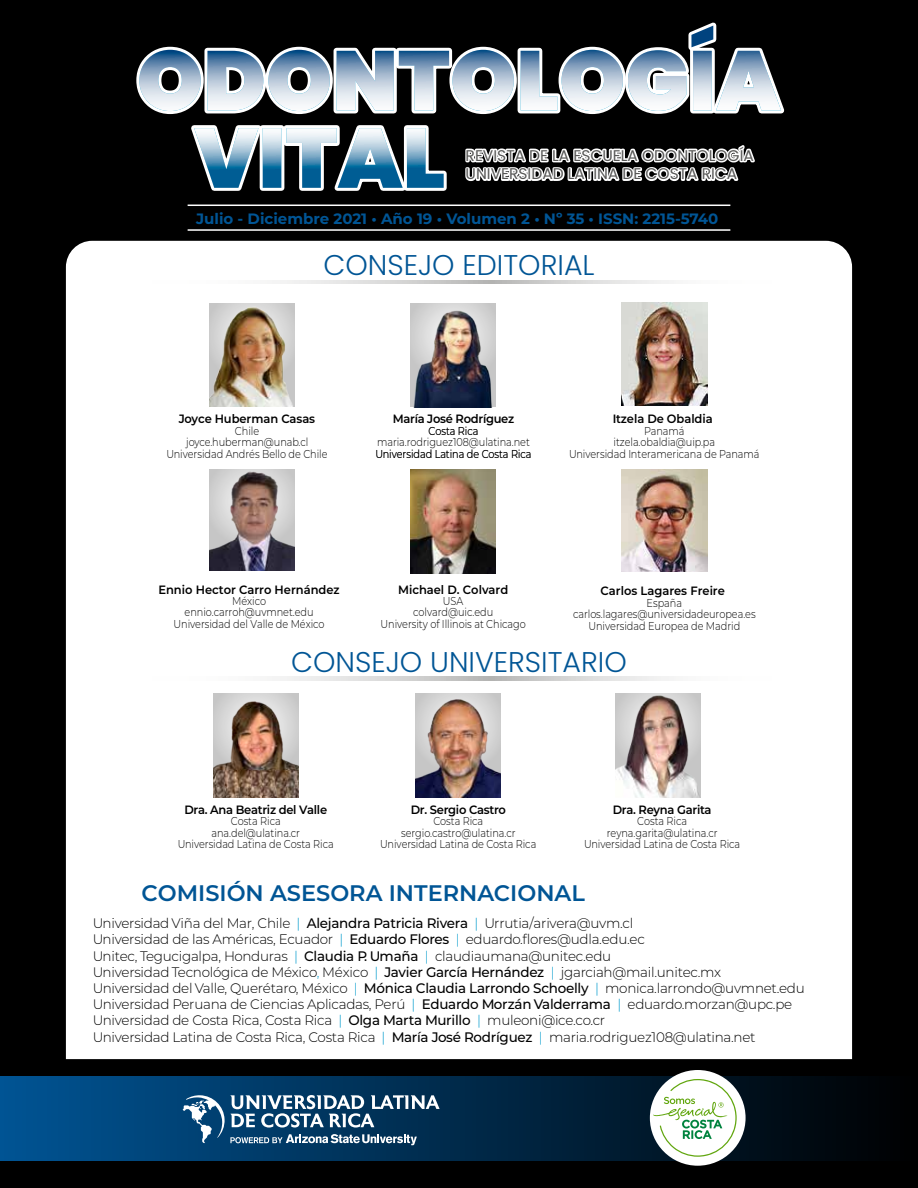
<style>
.page{position:relative;width:918px;height:1188px;background:#000}
.page>*{position:absolute;margin:0;border:0;box-sizing:border-box;transform-origin:0 0}
.t1{font:300 28.5px "Poppins";color:#005595}
.t2{font:600 22.5px "Montserrat";color:#005595}
.t3{font:15.45px/18.6px "Poppins";color:#575756}
.t4{font:700 15px "Montserrat";color:#005595}
.t5{font:300 13.8px/16.2px "Montserrat";letter-spacing:-.02em;color:#000}
.t6{font:600 12.15px "Montserrat";letter-spacing:-.005em;color:#000;scale:.95 1}
.t7{font:600 12.15px "Montserrat";letter-spacing:-.025em;color:#000;scale:.95 1}
.t8{font:300 11.4px/11.4px "Montserrat";letter-spacing:-.005em;color:#000;text-align:center;scale:.85 1}
.s1{color:#009bcc}
.s2{font-weight:500}
</style>
<div class="page">
<div style="left:66px;top:241px;width:786px;height:818px;background:#fff"></div>
<svg style="left:126px;top:22px;width:666px;height:221px"></svg>
<div style="left:0;top:1076px;width:918px;height:84px;background:linear-gradient(to right,#005494,#000101)"></div>
<svg style="left:182px;top:1095px;width:258px;height:50px;background:#446c8b"></svg>
<div style="left:650px;top:1070px;width:96px;height:96px;background:#fff;border-radius:50%"></div>
<svg style="left:653px;top:1079px;width:84px;height:78px"></svg>
<svg style="left:147px;top:280px;width:624px;height:4px;background:#e4e4e4"></svg>
<svg style="left:147px;top:677px;width:624px;height:3px;background:#e4e4e4"></svg>
<hr style="left:188px;top:229px;width:542px;height:2px;background:#fff">
<hr style="left:188px;top:205px;width:542px;height:1px;background:#fff">
<img style="left:622px;top:469px;width:85px;height:103px">
<img style="left:622px;top:303px;width:85px;height:103px">
<img style="left:209px;top:469px;width:86px;height:102px">
<img style="left:210px;top:303px;width:85px;height:104px">
<img style="left:411px;top:470px;width:85px;height:104px">
<div style="left:411px;top:303px;width:85px;height:104px;background:linear-gradient(to right,#d2d2d2,#d2d2d2)"></div>
<img style="left:409px;top:306px;width:89px;height:101px">
<img style="left:213px;top:694px;width:86px;height:103px">
<img style="left:415px;top:694px;width:86px;height:103px">
<img style="left:615px;top:694px;width:86px;height:103px">
<p class="t3" style="left:466px;top:146px;width:290px">REVISTA DE LA ESCUELA ODONTOLOGÍA<br>UNIVERSIDAD LATINA DE COSTA RICA</p>
<p class="t4" style="left:196px;top:208px;width:524px">Julio - Diciembre 2021 • Año 19 • Volumen 2 • Nº 35 • ISSN: 2215-5740</p>
<h1 class="t1" style="left:323px;top:248px;width:273px">CONSEJO EDITORIAL</h1>
<p class="t7" style="left:393px;top:410px;width:129px">María José Rodríguez</p>
<p class="t8" style="left:377px;top:436px;width:181px">maria.rodriguez108@ulatina.net</p>
<p class="t6" style="left:179px;top:410px;width:145px">Joyce Huberman Casas</p>
<p class="t8" style="left:166px;top:425px;width:191px">Chile<br>joyce.huberman@unab.cl<br>Universidad Andrés Bello de Chile</p>
<p class="t8" style="left:376px;top:419px;width:185px;line-height:23px">Costa Rica<br>Universidad Latina de Costa Rica</p>
<p class="t6" style="left:613px;top:410px;width:107px">Itzela De Obaldia</p>
<p class="t8" style="left:569px;top:425px;width:226px">Panamá<br>itzela.obaldia@uip.pa<br>Universidad Interamericana de Panamá</p>
<p class="t6" style="left:158px;top:581px;width:192px">Ennio Hector Carro Hernández</p>
<p class="t8" style="left:174px;top:595px;width:179px">México ennio.carroh@uvmnet.edu<br>Universidad del Valle de México</p>
<p class="t6" style="left:398px;top:581px;width:118px">Michael D. Colvard</p>
<p class="t8" style="left:380px;top:595px;width:173px">USA<br>colvard@uic.edu<br>University of Illinois at Chicago</p>
<p class="t6" style="left:601px;top:582px;width:132px">Carlos Lagares Freire</p>
<p class="t8" style="left:573px;top:597px;width:216px">España carlos.lagares@universidadeuropea.es<br>Universidad Europea de Madrid</p>
<h1 class="t1" style="left:291px;top:646px;width:337px">CONSEJO UNIVERSITARIO</h1>
<p class="t7" style="left:184px;top:801px;width:152px">Dra. Ana Beatriz del Valle</p>
<p class="t8" style="left:178px;top:815px;width:185px">Costa Rica<br>ana.del@ulatina.cr<br>Universidad Latina de Costa Rica</p>
<p class="t7" style="left:411px;top:801px;width:102px">Dr. Sergio Castro</p>
<p class="t8" style="left:380px;top:815px;width:185px">Costa Rica sergio.castro@ulatina.cr<br>Universidad Latina de Costa Rica</p>
<p class="t7" style="left:613px;top:801px;width:106px">Dra. Reyna Garita</p>
<p class="t8" style="left:584px;top:815px;width:185px">Costa Rica reyna.garita@ulatina.cr<br>Universidad Latina de Costa Rica</p>
<h2 class="t2" style="left:142px;top:877px;width:445px">COMISIÓN ASESORA INTERNACIONAL</h2>
<p class="t5" style="left:93px;top:915px;width:714px">Universidad Viña del Mar, Chile <span class="s1">|</span> <span class="s2">Alejandra Patricia Rivera</span> <span class="s1">|</span> Urrutia/arivera@uvm.cl<br>Universidad de las Américas, Ecuador <span class="s1">|</span> <span class="s2">Eduardo Flores</span> <span class="s1">|</span> eduardo.flores@udla.edu.ec<br>Unitec, Tegucigalpa, Honduras <span class="s1">|</span> <span class="s2">Claudia P. Umaña</span> <span class="s1">|</span> claudiaumana@unitec.edu<br>Universidad Tecnológica de México<span class="s1">,</span> México <span class="s1">|</span> <span class="s2">Javier García Hernández</span> <span class="s1">|</span> jgarciah@mail.unitec.mx<br>Universidad del Valle, Querétaro, México <span class="s1">|</span> <span class="s2">Mónica Claudia Larrondo Schoelly</span> <span class="s1">|</span> monica.larrondo@uvmnet.edu Universidad Peruana de Ciencias Aplicadas, Perú <span class="s1">|</span> <span class="s2">Eduardo Morzán Valderrama</span> <span class="s1">|</span> eduardo.morzan@upc.pe Universidad de Costa Rica, Costa Rica <span class="s1">|</span> <span class="s2">Olga Marta Murillo</span> <span class="s1">|</span> muleoni@ice.co.cr<br>Universidad Latina de Costa Rica, Costa Rica <span class="s1">|</span> <span class="s2">María José Rodríguez</span> <span class="s1">|</span> maria.rodriguez108@ulatina.net</p>
</div>
